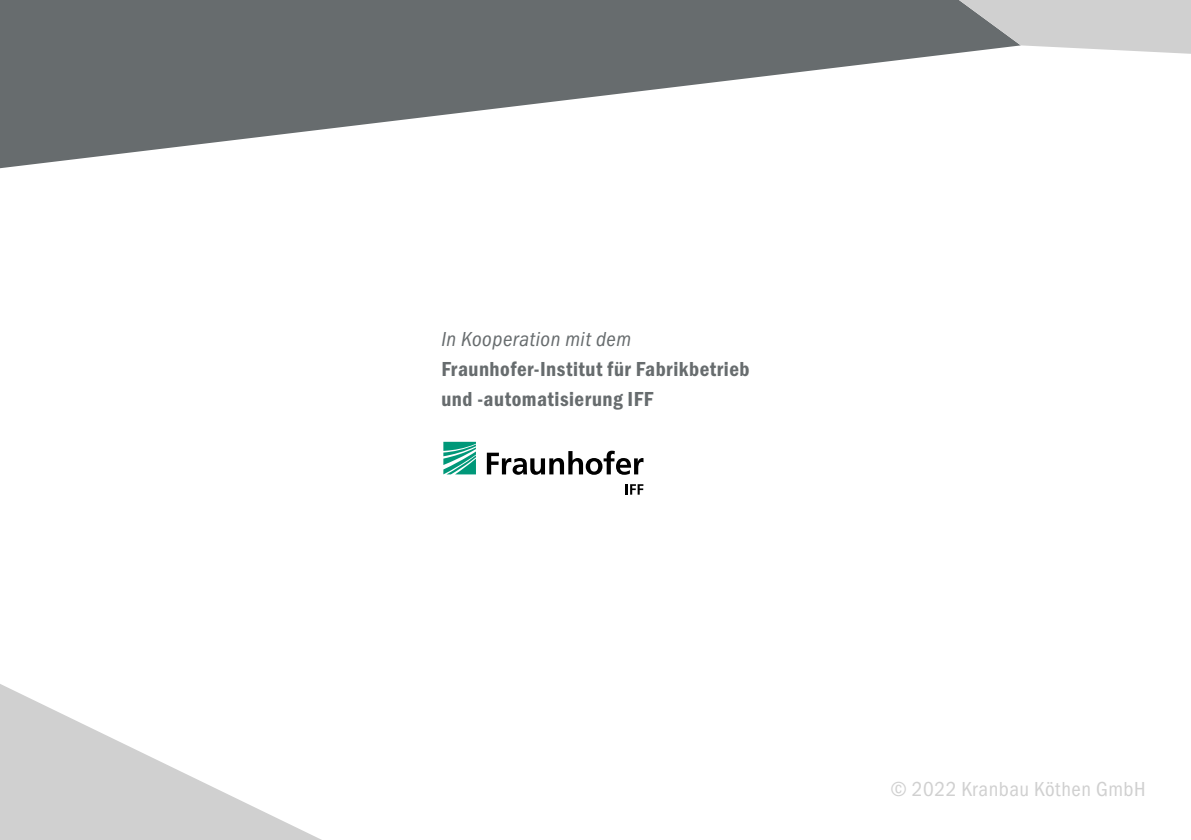
<style>
.page{position:relative;width:1191px;height:840px;background:#fff}
.page>*{position:absolute;margin:0;border:0;box-sizing:border-box;transform-origin:0 0}
.t1{font:21px/30px "Franklin Gothic URW Con Dem";letter-spacing:.025em;color:#676c6e}
.t2{font:21px "Franklin Gothic URW Con Boo";letter-spacing:.025em;color:#d0d0d0}
.t3{font:21px "Franklin Gothic URW Con Boo Ita";letter-spacing:.025em;color:#676c6e}
</style>
<div class="page">
<svg style="left:0;top:0;width:959px;height:168px;fill:#676c6e"></svg>
<svg style="left:0;top:684px;width:320px;height:155px;fill:#d0d0d0"></svg>
<svg style="left:959px;top:0;width:232px;height:54px;background:#c6c7c7"></svg>
<svg style="left:443px;top:441px;width:33px;height:33px"></svg>
<svg style="left:487px;top:450px;width:156px;height:24px"></svg>
<svg style="left:626px;top:484px;width:17px;height:10px"></svg>
<p class="t3" style="left:441px;top:327px;width:191px">In Kooperation mit dem</p>
<p class="t1" style="left:441px;top:352px;width:310px">Fraunhofer-Institut für Fabrikbetrieb und -automatisierung IFF</p>
<p class="t2" style="left:890px;top:775px;width:257px">© 2022 Kranbau Köthen GmbH</p>
</div>
